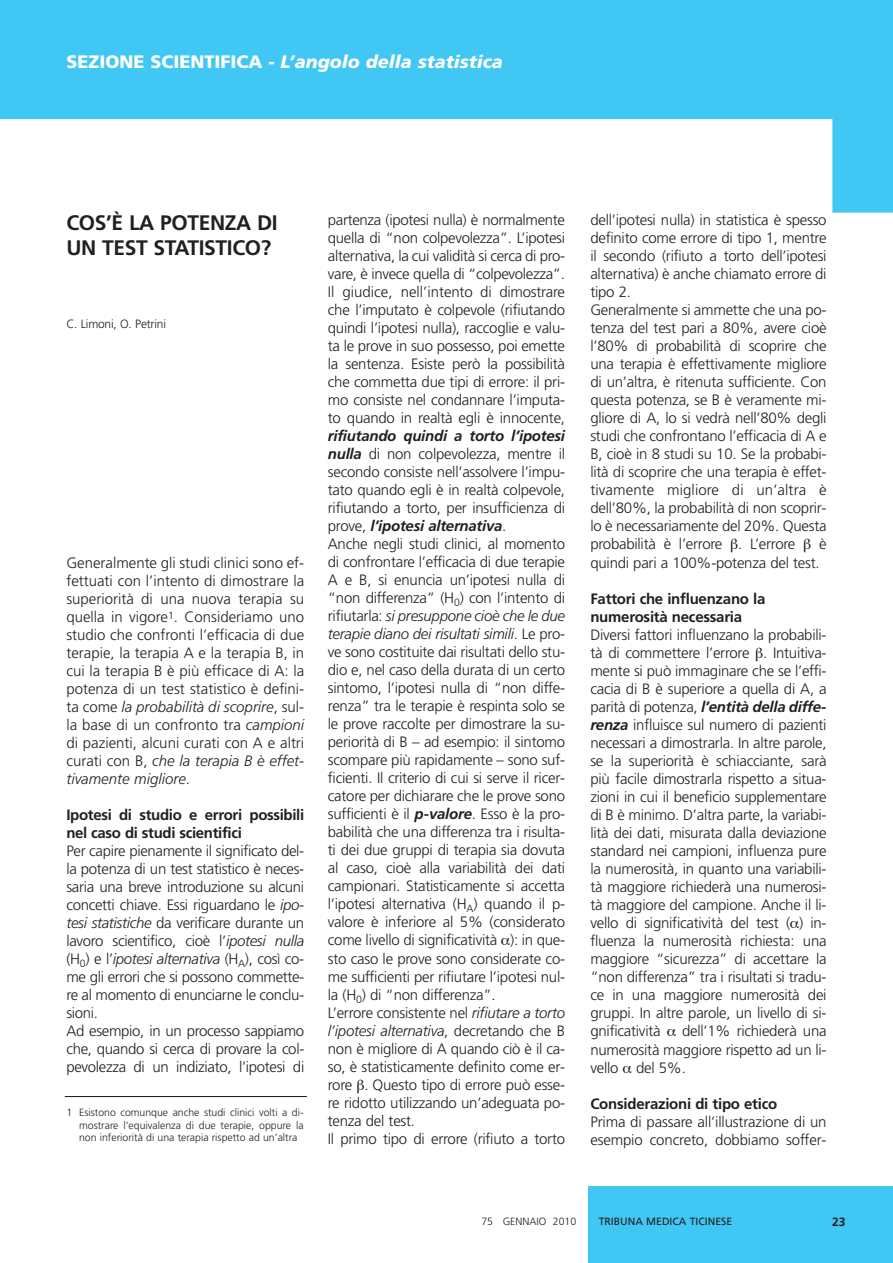
<style>
.page{position:relative;width:893px;height:1263px;background:#fff}
.page>*{position:absolute;margin:0;border:0;box-sizing:border-box;transform-origin:0 0}
.t1{font:700 21px/25.2px "Frutiger";letter-spacing:-.015em;color:#231f20}
.t2{font:italic 900 18px "Frutiger";color:#fff}
.t3{font:300 15px/18px "Frutiger";letter-spacing:-.015em;color:#231f20}
.t4{font:700 15px/18px "Frutiger";letter-spacing:-.015em;color:#231f20}
.t5{font:300 12px "Frutiger";letter-spacing:-.015em;color:#231f20}
.t6{font:700 12px "Frutiger";color:#231f20}
.t7{font:300 10.5px/12.6px "Frutiger";color:#231f20;text-align:justify}
.t8{font:10.5px "Frutiger";color:#231f20}
.s1{font-style:normal}
.s2{font-style:italic}
.s3{font-weight:700;font-style:italic}
</style>
<div class="page">
<svg style="left:0;top:0;width:893px;height:213px;fill:#40c7f4"></svg>
<div style="left:588px;top:1186px;width:305px;height:77px;background:#40c7f4"></div>
<hr style="left:65px;top:1096px;width:242px;height:1px;background:#231f20">
<p class="t2" style="left:66px;top:55px;width:438px"><span class="s1">SEZIONE SCIENTIFICA</span> - L’angolo della statistica</p>
<h1 class="t1" style="left:66px;top:212px;width:213px">COS’È LA POTENZA DI<br>UN TEST STATISTICO?</h1>
<p class="t5" style="left:66px;top:318px;width:101px">C. Limoni, O. Petrini</p>
<p class="t3" style="left:66px;top:555px;width:239px;text-align:justify">Generalmente gli studi clinici sono ef&shy;fettuati con l’intento di dimostrare la superiorità di una nuova terapia su quella in vigore<sup>1</sup>. Consideriamo uno studio che confronti l’efficacia di due terapie, la terapia A e la terapia B, in cui la terapia B è più efficace di A: la potenza di un test statistico è defini&shy;ta come <span class="s2">la probabilità di scoprire</span>, sul&shy;la base di un confronto tra <span class="s2">campioni </span>di pazienti, alcuni curati con A e altri curati con B, <span class="s2">che la terapia B è effet&shy;tivamente migliore</span>.</p>
<p class="t4" style="left:66px;top:807px;width:239px">Ipotesi di studio e errori possibili nel caso di studi scientifici</p>
<p class="t3" style="left:66px;top:843px;width:239px">Per capire pienamente il significato del&shy;la potenza di un test statistico è neces&shy;saria una breve introduzione su alcuni concetti chiave. Essi riguardano le <span class="s2">ipo&shy;tesi statistiche</span> da verificare durante un lavoro scientifico, cioè l’<span class="s2">ipotesi nulla </span>(H<sub>0</sub>) e l’<span class="s2">ipotesi alternativa</span> (H<sub>A</sub>), così co&shy;me gli errori che si possono commette&shy;re al momento di enunciarne le conclu&shy;sioni.<br>Ad esempio, in un processo sappiamo che, quando si cerca di provare la col&shy;pevolezza di un indiziato, l’ipotesi di</p>
<p class="t7" style="left:79px;top:1107px;width:226px;text-indent:-13px">1 Esistono comunque anche studi clinici volti a di&shy;mostrare l’equivalenza di due terapie, oppure la non inferiorità di una terapia rispetto ad un’altra</p>
<p class="t3" style="left:328px;top:212px;width:239px;text-align:justify">partenza (ipotesi nulla) è normalmente quella di “non colpevolezza”. L’ipotesi alternativa, la cui validità si cerca di pro&shy;vare, è invece quella di “colpevolezza”.<br>Il giudice, nell’intento di dimostrare che l’imputato è colpevole (rifiutando quindi l’ipotesi nulla), raccoglie e valu&shy;ta le prove in suo possesso, poi emette la sentenza. Esiste però la possibilità che commetta due tipi di errore: il pri&shy;mo consiste nel condannare l’imputa&shy;to quando in realtà egli è innocente,</p>
<p class="t3" style="left:328px;top:428px;width:239px"><span class="s3">rifiutando quindi a torto l’ipotesi nulla</span> di non colpevolezza, mentre il secondo consiste nell’assolvere l’impu&shy;tato quando egli è in realtà colpevole, rifiutando a torto, per insufficienza di prove, <span class="s3">l’ipotesi alternativa</span>.<br>Anche negli studi clinici, al momento di confrontare l’efficacia di due terapie A e B, si enuncia un’ipotesi nulla di “non differenza” (H<sub>0</sub>) con l’intento di rifiutarla: <span class="s2">si presuppone cioè che le due terapie diano dei risultati simili</span>. Le pro&shy;ve sono costituite dai risultati dello stu&shy;dio e, nel caso della durata di un certo sintomo, l’ipotesi nulla di “non diffe&shy;renza” tra le terapie è respinta solo se le prove raccolte per dimostrare la su&shy;periorità di B – ad esempio: il sintomo scompare più rapidamente – sono suf&shy;ficienti. Il criterio di cui si serve il ricer&shy;catore per dichiarare che le prove sono sufficienti è il <span class="s3">p-valore</span>. Esso è la pro&shy;babilità che una differenza tra i risulta&shy;ti dei due gruppi di terapia sia dovuta al caso, cioè alla variabilità dei dati campionari. Statisticamente si accetta l’ipotesi alternativa (H<sub>A</sub>) quando il p&shy;valore è inferiore al 5% (considerato come livello di significatività ): in que&shy;sto caso le prove sono considerate co&shy;me sufficienti per rifiutare l’ipotesi nul&shy;la (H<sub>0</sub>) di “non differenza”.<br>L’errore consistente nel <span class="s2">rifiutare a torto l’ipotesi alternativa</span>, decretando che B non è migliore di A quando ciò è il ca&shy;so, è statisticamente definito come er&shy;rore . Questo tipo di errore può esse&shy;re ridotto utilizzando un’adeguata po&shy;tenza del test.<br>Il primo tipo di errore (rifiuto a torto</p>
<p class="t3" style="left:590px;top:212px;width:238px">dell’ipotesi nulla) in statistica è spesso definito come errore di tipo 1, mentre il secondo (rifiuto a torto dell’ipotesi alternativa) è anche chiamato errore di tipo 2.<br>Generalmente si ammette che una po&shy;tenza del test pari a 80%, avere cioè l’80% di probabilità di scoprire che una terapia è effettivamente migliore di un’altra, è ritenuta sufficiente. Con questa potenza, se B è veramente mi&shy;gliore di A, lo si vedrà nell’80% degli studi che confrontano l’efficacia di A e B, cioè in 8 studi su 10. Se la probabi&shy;lità di scoprire che una terapia è effet&shy;tivamente migliore di un’altra è dell’80%, la probabilità di non scoprir&shy;lo è necessariamente del 20%. Questa probabilità è l’errore . L’errore</p>
<p class="t3" style="left:590px;top:536px;width:238px;text-indent:229px">è quindi pari a 100%-potenza del test.</p>
<p class="t4" style="left:590px;top:591px;width:176px">Fattori che influenzano la numerosità necessaria</p>
<p class="t3" style="left:590px;top:627px;width:238px;text-align:justify">Diversi fattori influenzano la probabili&shy;tà di commettere l’errore . Intuitiva&shy;mente si può immaginare che se l’effi&shy;cacia di B è superiore a quella di A, a parità di potenza, <span class="s3">l’entità della diffe&shy;renza</span> influisce sul numero di pazienti necessari a dimostrarla. In altre parole, se la superiorità è schiacciante, sarà più facile dimostrarla rispetto a situa&shy;zioni in cui il beneficio supplementare di B è minimo. D’altra parte, la variabi&shy;lità dei dati, misurata dalla deviazione standard nei campioni, influenza pure la numerosità, in quanto una variabili&shy;tà maggiore richiederà una numerosi&shy;tà maggiore del campione. Anche il li&shy;vello di significatività del test ( ) in&shy;fluenza la numerosità richiesta: una maggiore “sicurezza” di accettare la “non differenza” tra i risultati si tradu&shy;ce in una maggiore numerosità dei gruppi. In altre parole, un livello di si&shy;gnificatività</p>
<p class="t3" style="left:590px;top:1023px;width:238px;text-align:justify;text-indent:92px">dell’1% richiederà una numerosità maggiore rispetto ad un li&shy;vello del 5%.</p>
<p class="t4" style="left:590px;top:1096px;width:188px">Considerazioni di tipo etico</p>
<p class="t3" style="left:590px;top:1114px;width:238px">Prima di passare all’illustrazione di un esempio concreto, dobbiamo soffer-</p>
<p class="t7" style="left:481px;top:1215px;width:96px">75 GENNAIO 2010</p>
<p class="t8" style="left:599px;top:1216px;width:135px">TRIBUNA MEDICA TICINESE</p>
<p class="t6" style="left:832px;top:1216px;width:15px">23</p>
</div>
